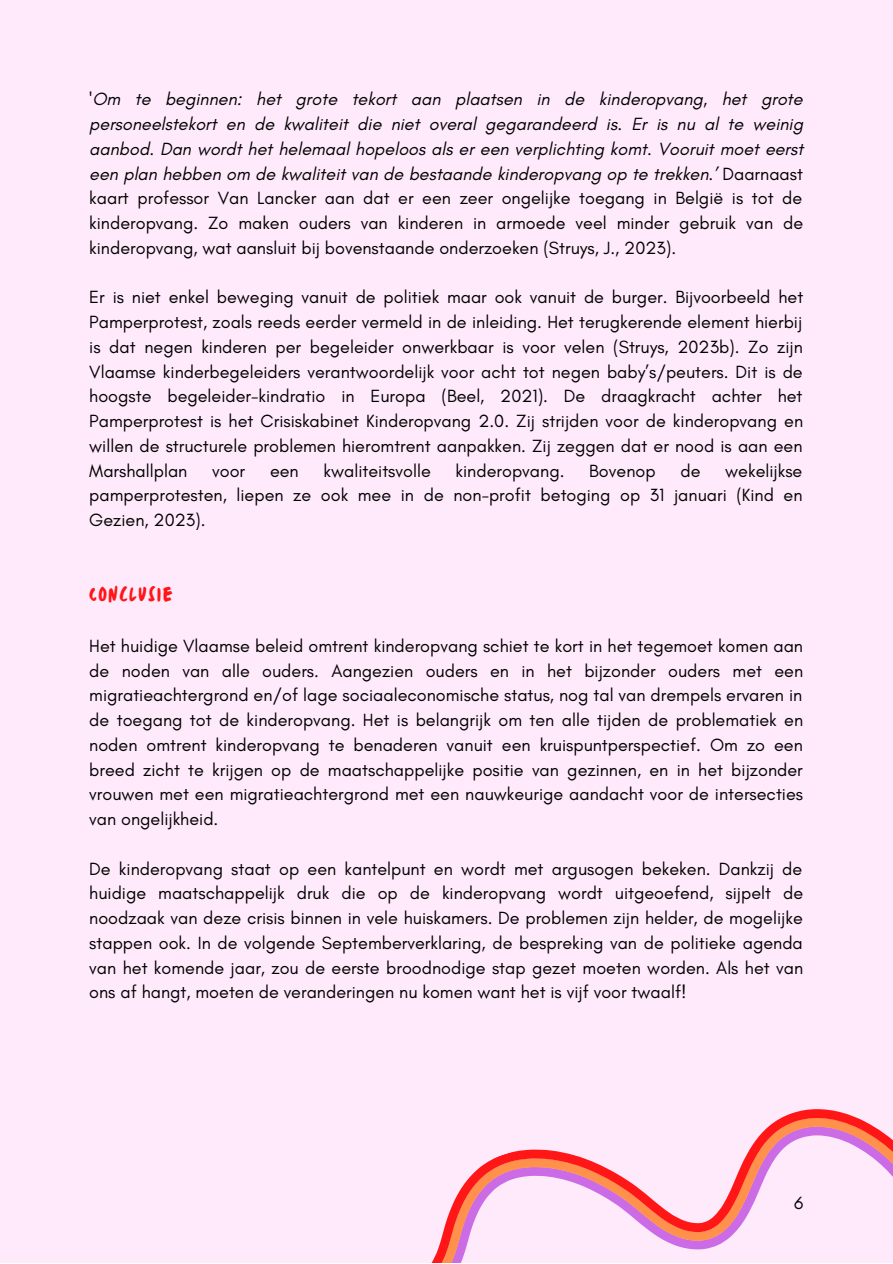
<style>
.page{position:relative;width:893px;height:1264px;background:#fff}
.page>*{position:absolute;margin:0;border:0;box-sizing:border-box;transform-origin:0 0}
.t1{font:19.5px "TC October Regular";letter-spacing:.075em;color:#ff1616}
.t2{font:18px/24.8px "Glacial Indifference";color:#000;text-align:justify}
.t3{font:italic 18px/24.8px "Glacial Indifference";color:#000;text-align:justify}
.s1{font-style:normal}
</style>
<div class="page">
<div style="left:0;top:0;width:892px;height:1262px;background:#ffeafc"></div>
<svg style="left:432px;top:1109px;width:460px;height:153px"></svg>
<p class="t3" style="left:89px;top:87px;width:715px">'Om te beginnen: het grote tekort aan plaatsen in de kinderopvang, het grote personeelstekort en de kwaliteit die niet overal gegarandeerd is. Er is nu al te weinig aanbod. Dan wordt het helemaal hopeloos als er een verplichting komt. Vooruit moet eerst een plan hebben om de kwaliteit van de bestaande kinderopvang op te trekken.’ <span class="s1">Daarnaast kaart professor Van Lancker aan dat er een zeer ongelijke toegang in België is tot de kinderopvang. Zo maken ouders van kinderen in armoede veel minder gebruik van de kinderopvang, wat aansluit bij bovenstaande onderzoeken (Struys, J., 2023).</span></p>
<p class="t2" style="left:89px;top:285px;width:715px">Er is niet enkel beweging vanuit de politiek maar ook vanuit de burger. Bijvoorbeeld het Pamperprotest, zoals reeds eerder vermeld in de inleiding. Het terugkerende element hierbij is dat negen kinderen per begeleider onwerkbaar is voor velen (Struys, 2023b). Zo zijn Vlaamse kinderbegeleiders verantwoordelijk voor acht tot negen baby’s/peuters. Dit is de hoogste begeleider-kindratio in Europa (Beel, 2021). De draagkracht achter het Pamperprotest is het Crisiskabinet Kinderopvang 2.0. Zij strijden voor de kinderopvang en willen de structurele problemen hieromtrent aanpakken. Zij zeggen dat er nood is aan een Marshallplan</p>
<p class="t2" style="left:89px;top:458px;width:714px;text-indent:636px">wekelijkse pamperprotesten, liepen ze ook mee in de non-profit betoging op 31 januari (Kind en Gezien, 2023).</p>
<p class="t2" style="left:212px;top:458px;width:35px">voor</p>
<p class="t2" style="left:270px;top:458px;width:30px">een</p>
<p class="t2" style="left:323px;top:458px;width:109px">kwaliteitsvolle</p>
<p class="t2" style="left:455px;top:458px;width:110px">kinderopvang.</p>
<p class="t2" style="left:589px;top:458px;width:68px">Bovenop</p>
<p class="t2" style="left:680px;top:458px;width:22px">de</p>
<p class="t1" style="left:89px;top:580px;width:85px">CONCLUSIE</p>
<p class="t2" style="left:89px;top:634px;width:715px">Het huidige Vlaamse beleid omtrent kinderopvang schiet te kort in het tegemoet komen aan de noden van alle ouders. Aangezien ouders en in het bijzonder ouders met een migratieachtergrond en/of lage sociaaleconomische status, nog tal van drempels ervaren in de toegang tot de kinderopvang. Het is belangrijk om ten alle tijden de problematiek en noden omtrent kinderopvang te benaderen vanuit een kruispuntperspectief. Om zo een breed zicht te krijgen op de maatschappelijke positie van gezinnen, en in het bijzonder vrouwen met een migratieachtergrond met een nauwkeurige aandacht voor de intersecties van ongelijkheid.</p>
<p class="t2" style="left:89px;top:856px;width:715px">De kinderopvang staat op een kantelpunt en wordt met argusogen bekeken. Dankzij de huidige maatschappelijk druk die op de kinderopvang wordt uitgeoefend, sijpelt de noodzaak van deze crisis binnen in vele huiskamers. De problemen zijn helder, de mogelijke stappen ook. In de volgende Septemberverklaring, de bespreking van de politieke agenda van het komende jaar, zou de eerste broodnodige stap gezet moeten worden. Als het van ons af hangt, moeten de veranderingen nu komen want het is vijf voor twaalf!</p>
<p class="t2" style="left:794px;top:1190px;width:11px">6</p>
</div>
